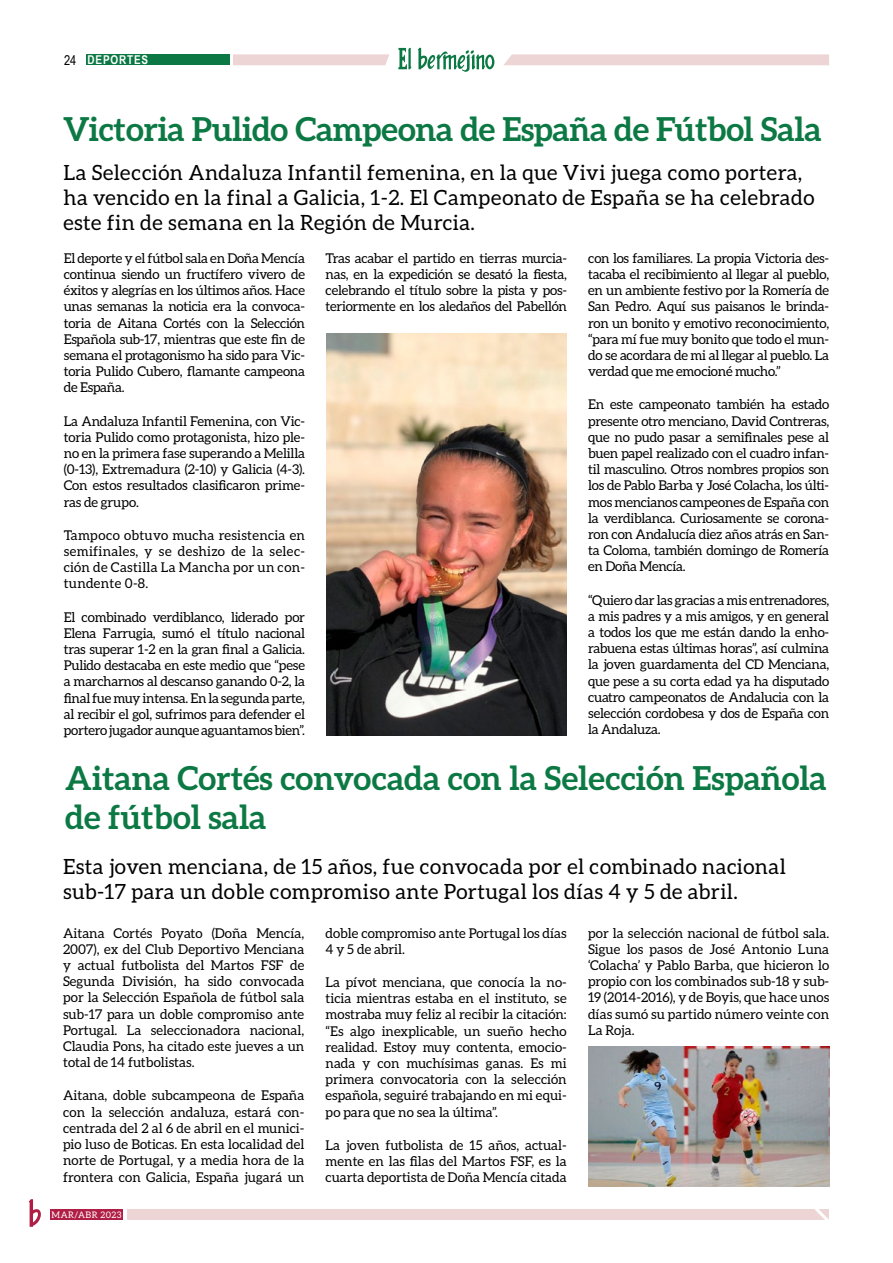
<style>
.page{position:relative;width:893px;height:1263px;background:#fff}
.page>*{position:absolute;margin:0;border:0;box-sizing:border-box;transform-origin:0 0}
.t1{font:700 33px/39.6px "Aleo";color:#0c7944}
.t2{font:21px/25.2px "Aleo";letter-spacing:.02em;color:#000}
.t3{font:13.5px/16.2px "Aleo";letter-spacing:-.01em;color:#000;text-align:justify}
.t4{font:13.5px "Arial Narrow";color:#000}
.t5{font:700 12.15px "Arial Narrow";letter-spacing:.07em;color:#fff}
.t6{font:9px "Aleo";letter-spacing:.05em;color:#fff}
</style>
<div class="page">
<div style="left:128px;top:1209px;width:701px;height:11px;background:#eed5d5"></div>
<svg style="left:814px;top:1209px;width:15px;height:11px"></svg>
<svg style="left:29px;top:1199px;width:12px;height:28px"></svg>
<div style="left:50px;top:1209px;width:73px;height:11px;background:#b01e45"></div>
<svg style="left:504px;top:54px;width:325px;height:11px;background:#eed6d6"></svg>
<svg style="left:233px;top:54px;width:156px;height:11px;background:#eed6d6"></svg>
<svg style="left:398px;top:48px;width:14px;height:21px"></svg>
<svg style="left:418px;top:48px;width:76px;height:24px"></svg>
<div style="left:86px;top:54px;width:144px;height:11px;background:#0c7944"></div>
<img style="left:326px;top:333px;width:241px;height:403px">
<img style="left:588px;top:1047px;width:241px;height:139px">
<p class="t4" style="left:64px;top:51px;width:14px">24</p>
<p class="t5" style="left:87px;top:51px;width:62px">DEPORTES</p>
<h1 class="t1" style="left:63px;top:109px;width:760px">Victoria Pulido Campeona de España de Fútbol Sala</h1>
<h2 class="t2" style="left:63px;top:160px;width:752px">La Selección Andaluza Infantil femenina, en la que Vivi juega como portera, ha vencido en la final a Galicia, 1-2. El Campeonato de España se ha celebrado este fin de semana en la Región de Murcia.</h2>
<p class="t3" style="left:64px;top:250px;width:243px">El deporte y el fútbol sala en Doña Mencía continua siendo un fructífero vivero de éxitos y alegrías en los últimos años. Hace unas semanas la noticia era la convoca&shy;toria de Aitana Cortés con la Selección Española sub-17, mientras que este fin de semana el protagonismo ha sido para Vic&shy;toria Pulido Cubero, flamante campeona de España.</p>
<p class="t3" style="left:64px;top:412px;width:243px">La Andaluza Infantil Femenina, con Vic&shy;toria Pulido como protagonista, hizo ple&shy;no en la primera fase superando a Melilla (0-13), Extremadura (2-10) y Galicia (4-3).<br>Con estos resultados clasificaron prime&shy;ras de grupo.</p>
<p class="t3" style="left:64px;top:527px;width:243px">Tampoco obtuvo mucha resistencia en semifinales, y se deshizo de la selec&shy;ción de Castilla La Mancha por un con&shy;tundente 0-8.</p>
<p class="t3" style="left:64px;top:608px;width:243px">El combinado verdiblanco, liderado por Elena Farrugia, sumó el título nacional tras superar 1-2 en la gran final a Galicia.<br>Pulido destacaba en este medio que “pese a marcharnos al descanso ganando 0-2, la final fue muy intensa. En la segunda parte, al recibir el gol, sufrimos para defender el portero jugador aunque aguantamos bien”.</p>
<p class="t3" style="left:326px;top:250px;width:243px">Tras acabar el partido en tierras murcia&shy;nas, en la expedición se desató la fiesta, celebrando el título sobre la pista y pos&shy;teriormente en los aledaños del Pabellón</p>
<p class="t3" style="left:588px;top:250px;width:242px">con los familiares. La propia Victoria des&shy;tacaba el recibimiento al llegar al pueblo, en un ambiente festivo por la Romería de San Pedro. Aquí sus paisanos le brinda&shy;ron un bonito y emotivo reconocimiento, “para mí fue muy bonito que todo el mun&shy;do se acordara de mi al llegar al pueblo. La verdad que me emocioné mucho.”</p>
<p class="t3" style="left:588px;top:396px;width:242px">En este campeonato también ha estado presente otro menciano, David Contreras, que no pudo pasar a semifinales pese al buen papel realizado con el cuadro infan&shy;til masculino. Otros nombres propios son los de Pablo Barba y José Colacha, los últi&shy;mos mencianos campeones de España con la verdiblanca. Curiosamente se corona&shy;ron con Andalucía diez años atrás en San&shy;ta Coloma, también domingo de Romería en Doña Mencía.</p>
<p class="t3" style="left:588px;top:591px;width:242px">“Quiero dar las gracias a mis entrenadores, a mis padres y a mis amigos, y en general a todos los que me están dando la enho&shy;rabuena estas últimas horas”, así culmina la joven guardamenta del CD Menciana, que pese a su corta edad ya ha disputado cuatro campeonatos de Andalucia con la selección cordobesa y dos de España con la Andaluza.</p>
<h1 class="t1" style="left:65px;top:757px;width:763px">Aitana Cortés convocada con la Selección Española de fútbol sala</h1>
<h2 class="t2" style="left:63px;top:853px;width:724px">Esta joven menciana, de 15 años, fue convocada por el combinado nacional sub-17 para un doble compromiso ante Portugal los días 4 y 5 de abril.</h2>
<p class="t3" style="left:63px;top:924px;width:243px">Aitana Cortés Poyato (Doña Mencía, 2007), ex del Club Deportivo Menciana y actual futbolista del Martos FSF de Segunda División, ha sido convocada por la Selección Española de fútbol sala sub-17 para un doble compromiso ante Portugal. La seleccionadora nacional, Claudia Pons, ha citado este jueves a un total de 14 futbolistas.</p>
<p class="t3" style="left:63px;top:1087px;width:243px">Aitana, doble subcampeona de España con la selección andaluza, estará con&shy;centrada del 2 al 6 de abril en el munici&shy;pio luso de Boticas. En esta localidad del norte de Portugal, y a media hora de la frontera con Galicia, España jugará un</p>
<p class="t6" style="left:52px;top:1210px;width:71px">MAR/ABR 2023</p>
<p class="t3" style="left:326px;top:924px;width:243px">doble compromiso ante Portugal los días<br>4 y 5 de abril.</p>
<p class="t3" style="left:326px;top:974px;width:243px">La pívot menciana, que conocía la no&shy;ticia mientras estaba en el instituto, se mostraba muy feliz al recibir la citación: “Es algo inexplicable, un sueño hecho realidad. Estoy muy contenta, emocio&shy;nada y con muchísimas ganas. Es mi primera convocatoria con la selección española, seguiré trabajando en mi equi&shy;po para que no sea la última”.</p>
<p class="t3" style="left:326px;top:1137px;width:243px">La joven futbolista de 15 años, actual&shy;mente en las filas del Martos FSF, es la cuarta deportista de Doña Mencía citada</p>
<p class="t3" style="left:588px;top:924px;width:243px">por la selección nacional de fútbol sala.<br>Sigue los pasos de José Antonio Luna ‘Colacha’ y Pablo Barba, que hicieron lo propio con los combinados sub-18 y sub-19 (2014-2016), y de Boyis, que hace unos días sumó su partido número veinte con La Roja.</p>
</div>
